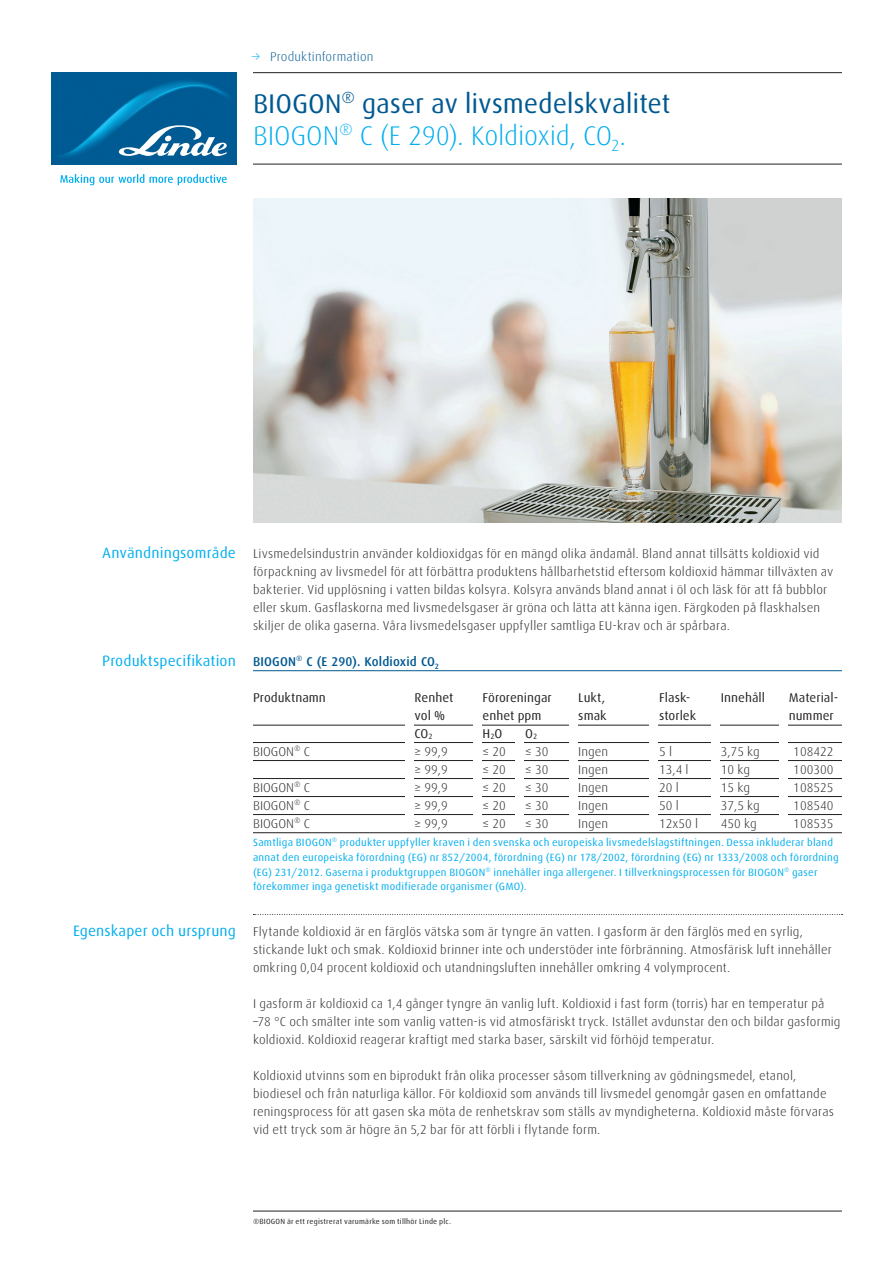
<style>
.page{position:relative;width:893px;height:1263px;background:#fff}
.page>*{position:absolute;margin:0;border:0;box-sizing:border-box;transform-origin:0 0}
.Headline_18_21_6{font:27px "Linde Dax Global";letter-spacing:-.005em;color:#005992}
.Headline_18_21_6-2{font:300 27px "Linde Dax Global";letter-spacing:-.01em;color:#00aeef}
.Headline_10_11_9_Dat{font:15px "Linde Dax Global";letter-spacing:.005em;color:#00aeef}
.Copy_8_5_11_9{font:300 12.75px/18px "Linde Dax Global";letter-spacing:.01em;color:#231f20}
.Copy_8_5_11_9_Line_D{font:300 12.75px/18px "Linde Dax Global";letter-spacing:.01em;color:#231f20}
.Open_Table_-_Copy_te{font:300 12.75px "Linde Dax Global";color:#231f20}
.Open_Table_-_Copy_te-2{font:12.75px "Linde Dax Global";color:#231f20}
.Copy_Subline_8_5_11{font:500 12.75px "Linde Dax Global";letter-spacing:.01em;color:#005992}
.t1{font:300 12.75px "Linde Dax Global";letter-spacing:.01em;color:#005992}
.Caption_7_9_8{font:10.5px/14.7px "Linde Dax Global";letter-spacing:.02em;color:#00aeef}
.Copy_8_5_11_9-2{font:7.5px "Linde Dax Global";letter-spacing:.025em;color:#231f20}
.s1{color:#00aeef}
</style>
<div class="page">
<img style="left:253px;top:198px;width:589px;height:324px">
<hr style="left:253px;top:670px;width:589px;height:1px;background:#005992">
<hr style="left:253px;top:725px;width:589px;height:1px;background:#231f20">
<hr style="left:253px;top:742px;width:589px;height:1px;background:#231f20">
<hr style="left:253px;top:760px;width:589px;height:1px;background:#231f20">
<hr style="left:253px;top:778px;width:589px;height:1px;background:#231f20">
<hr style="left:253px;top:796px;width:589px;height:1px;background:#231f20">
<hr style="left:253px;top:814px;width:589px;height:1px;background:#231f20">
<hr style="left:253px;top:832px;width:589px;height:1px;background:#231f20">
<svg style="left:253px;top:914px;width:590px;height:1px"></svg>
<hr style="left:253px;top:72px;width:589px;height:1px;background:#231f20">
<hr style="left:253px;top:164px;width:589px;height:1px;background:#231f20">
<div style="left:516px;top:734px;width:8px;height:95px;background:#fff"></div>
<div style="left:473px;top:692px;width:9px;height:137px;background:#fff"></div>
<div style="left:405px;top:690px;width:9px;height:136px;background:#fff"></div>
<div style="left:649px;top:692px;width:9px;height:137px;background:#fff"></div>
<div style="left:569px;top:692px;width:8px;height:137px;background:#fff"></div>
<div style="left:711px;top:692px;width:9px;height:137px;background:#fff"></div>
<div style="left:779px;top:692px;width:9px;height:137px;background:#fff"></div>
<img style="left:51px;top:72px;width:185px;height:93px">
<svg style="left:119px;top:125px;width:108px;height:31px"></svg>
<svg style="left:60px;top:174px;width:167px;height:11px"></svg>
<hr style="left:253px;top:1211px;width:589px;height:1px;background:#231f20">
<p class="t1" style="left:251px;top:49px;width:124px"><span class="s1">→</span> Produktinformation</p>
<p class="Headline_18_21_6" style="left:253px;top:88px;width:419px">BIOGON<sup>®</sup> gaser av livsmedelskvalitet</p>
<p class="Headline_18_21_6-2" style="left:253px;top:120px;width:375px">BIOGON<sup>®</sup> C (E 290). Koldioxid, CO<sub>2</sub>.</p>
<p class="Headline_10_11_9_Dat" style="left:102px;top:544px;width:135px">Användningsområde</p>
<p class="Headline_10_11_9_Dat" style="left:102px;top:652px;width:135px">Produktspecifikation</p>
<p class="Headline_10_11_9_Dat" style="left:73px;top:922px;width:164px">Egenskaper och ursprung</p>
<p class="Copy_8_5_11_9" style="left:253px;top:545px;width:582px">Livsmedelsindustrin använder koldioxidgas för en mängd olika ändamål. Bland annat tillsätts koldioxid vid förpackning av livsmedel för att förbättra produktens hållbarhetstid eftersom koldioxid hämmar tillväxten av bakterier. Vid upplösning i vatten bildas kolsyra. Kolsyra används bland annat i öl och läsk för att få bubblor eller skum. Gasflaskorna med livsmedelsgaser är gröna och lätta att känna igen. Färgkoden på flaskhalsen skiljer de olika gaserna. Våra livsmedelsgaser uppfyller samtliga EU-krav och är spårbara.</p>
<p class="Copy_Subline_8_5_11" style="left:253px;top:654px;width:187px">BIOGON<sup>®</sup> C (E 290). Koldioxid CO<sub>2</sub></p>
<p class="Open_Table_-_Copy_te-2" style="left:253px;top:690px;width:74px">Produktnamn</p>
<p class="Open_Table_-_Copy_te-2" style="left:415px;top:690px;width:40px">Renhet</p>
<p class="Open_Table_-_Copy_te-2" style="left:483px;top:690px;width:71px">Föroreningar</p>
<p class="Open_Table_-_Copy_te-2" style="left:578px;top:690px;width:28px">Lukt,</p>
<p class="Open_Table_-_Copy_te-2" style="left:659px;top:690px;width:33px">Flask-</p>
<p class="Open_Table_-_Copy_te-2" style="left:721px;top:690px;width:46px">Innehåll</p>
<p class="Open_Table_-_Copy_te-2" style="left:789px;top:690px;width:51px">Material-</p>
<p class="Open_Table_-_Copy_te-2" style="left:415px;top:708px;width:32px">vol %</p>
<p class="Open_Table_-_Copy_te-2" style="left:483px;top:708px;width:60px">enhet ppm</p>
<p class="Open_Table_-_Copy_te-2" style="left:578px;top:708px;width:30px">smak</p>
<p class="Open_Table_-_Copy_te-2" style="left:659px;top:708px;width:39px">storlek</p>
<p class="Open_Table_-_Copy_te-2" style="left:789px;top:708px;width:46px">nummer</p>
<p class="Open_Table_-_Copy_te-2" style="left:415px;top:726px;width:20px">CO<sub>2</sub></p>
<p class="Open_Table_-_Copy_te-2" style="left:483px;top:726px;width:21px">H<sub>2</sub>O</p>
<p class="Open_Table_-_Copy_te-2" style="left:525px;top:726px;width:14px">O<sub>2</sub></p>
<p class="Open_Table_-_Copy_te" style="left:253px;top:744px;width:59px">BIOGON<sup>®</sup> C</p>
<p class="Open_Table_-_Copy_te" style="left:415px;top:744px;width:35px">≥ 99,9</p>
<p class="Open_Table_-_Copy_te" style="left:483px;top:744px;width:25px">≤ 20</p>
<p class="Open_Table_-_Copy_te" style="left:525px;top:744px;width:25px">≤ 30</p>
<p class="Open_Table_-_Copy_te" style="left:578px;top:744px;width:31px">Ingen</p>
<p class="Open_Table_-_Copy_te" style="left:659px;top:744px;width:14px">5 l</p>
<p class="Open_Table_-_Copy_te" style="left:721px;top:744px;width:41px">3,75 kg</p>
<p class="Open_Table_-_Copy_te" style="left:793px;top:744px;width:42px">108422</p>
<p class="Open_Table_-_Copy_te" style="left:415px;top:762px;width:35px">≥ 99,9</p>
<p class="Open_Table_-_Copy_te" style="left:483px;top:762px;width:25px">≤ 20</p>
<p class="Open_Table_-_Copy_te" style="left:525px;top:762px;width:25px">≤ 30</p>
<p class="Open_Table_-_Copy_te" style="left:578px;top:762px;width:31px">Ingen</p>
<p class="Open_Table_-_Copy_te" style="left:659px;top:762px;width:31px">13,4 l</p>
<p class="Open_Table_-_Copy_te" style="left:721px;top:762px;width:31px">10 kg</p>
<p class="Open_Table_-_Copy_te" style="left:793px;top:762px;width:42px">100300</p>
<p class="Open_Table_-_Copy_te" style="left:253px;top:780px;width:59px">BIOGON<sup>®</sup> C</p>
<p class="Open_Table_-_Copy_te" style="left:415px;top:780px;width:35px">≥ 99,9</p>
<p class="Open_Table_-_Copy_te" style="left:483px;top:780px;width:25px">≤ 20</p>
<p class="Open_Table_-_Copy_te" style="left:525px;top:780px;width:25px">≤ 30</p>
<p class="Open_Table_-_Copy_te" style="left:578px;top:780px;width:31px">Ingen</p>
<p class="Open_Table_-_Copy_te" style="left:659px;top:780px;width:21px">20 l</p>
<p class="Open_Table_-_Copy_te" style="left:721px;top:780px;width:31px">15 kg</p>
<p class="Open_Table_-_Copy_te" style="left:793px;top:780px;width:42px">108525</p>
<p class="Open_Table_-_Copy_te" style="left:253px;top:798px;width:59px">BIOGON<sup>®</sup> C</p>
<p class="Open_Table_-_Copy_te" style="left:415px;top:798px;width:35px">≥ 99,9</p>
<p class="Open_Table_-_Copy_te" style="left:483px;top:798px;width:25px">≤ 20</p>
<p class="Open_Table_-_Copy_te" style="left:525px;top:798px;width:25px">≤ 30</p>
<p class="Open_Table_-_Copy_te" style="left:578px;top:798px;width:31px">Ingen</p>
<p class="Open_Table_-_Copy_te" style="left:659px;top:798px;width:21px">50 l</p>
<p class="Open_Table_-_Copy_te" style="left:721px;top:798px;width:41px">37,5 kg</p>
<p class="Open_Table_-_Copy_te" style="left:793px;top:798px;width:42px">108540</p>
<p class="Open_Table_-_Copy_te" style="left:253px;top:816px;width:59px">BIOGON<sup>®</sup> C</p>
<p class="Open_Table_-_Copy_te" style="left:415px;top:816px;width:35px">≥ 99,9</p>
<p class="Open_Table_-_Copy_te" style="left:483px;top:816px;width:25px">≤ 20</p>
<p class="Open_Table_-_Copy_te" style="left:525px;top:816px;width:25px">≤ 30</p>
<p class="Open_Table_-_Copy_te" style="left:578px;top:816px;width:31px">Ingen</p>
<p class="Open_Table_-_Copy_te" style="left:659px;top:816px;width:40px">12x50 l</p>
<p class="Open_Table_-_Copy_te" style="left:721px;top:816px;width:37px">450 kg</p>
<p class="Open_Table_-_Copy_te" style="left:793px;top:816px;width:42px">108535</p>
<p class="Caption_7_9_8" style="left:253px;top:835px;width:587px">Samtliga BIOGON<sup>®</sup> produkter uppfyller kraven i den svenska och europeiska livsmedelslagstiftningen. Dessa inkluderar bland annat den europeiska förordning (EG) nr 852/2004, förordning (EG) nr 178/2002, förordning (EG) nr 1333/2008 och förordning (EG) 231/2012. Gaserna i produktgruppen BIOGON<sup>®</sup> innehåller inga allergener. I tillverkningsprocessen för BIOGON<sup>®</sup> gaser förekommer inga genetiskt modifierade organismer (GMO).</p>
<p class="Copy_8_5_11_9_Line_D" style="left:253px;top:923px;width:580px">Flytande koldioxid är en färglös vätska som är tyngre än vatten. I gasform är den färglös med en syrlig, stickande lukt och smak. Koldioxid brinner inte och understöder inte förbränning. Atmosfärisk luft innehåller omkring 0,04 procent koldioxid och utandningsluften innehåller omkring 4 volymprocent.</p>
<p class="Copy_8_5_11_9" style="left:253px;top:995px;width:589px">I gasform är koldioxid ca 1,4 gånger tyngre än vanlig luft. Koldioxid i fast form (torris) har en temperatur på –78 °C och smälter inte som vanlig vatten-is vid atmosfäriskt tryck. Istället avdunstar den och bildar gasformig koldioxid. Koldioxid reagerar kraftigt med starka baser, särskilt vid förhöjd temperatur.</p>
<p class="Copy_8_5_11_9" style="left:253px;top:1067px;width:583px">Koldioxid utvinns som en biprodukt från olika processer såsom tillverkning av gödningsmedel, etanol, biodiesel och från naturliga källor. För koldioxid som används till livsmedel genomgår gasen en omfattande reningsprocess för att gasen ska möta de renhetskrav som ställs av myndigheterna. Koldioxid måste förvaras vid ett tryck som är högre än 5,2 bar för att förbli i flytande form.</p>
<p class="Copy_8_5_11_9-2" style="left:253px;top:1217px;width:200px">® BIOGON är ett registrerat varumärke som tillhör Linde plc.</p>
</div>
